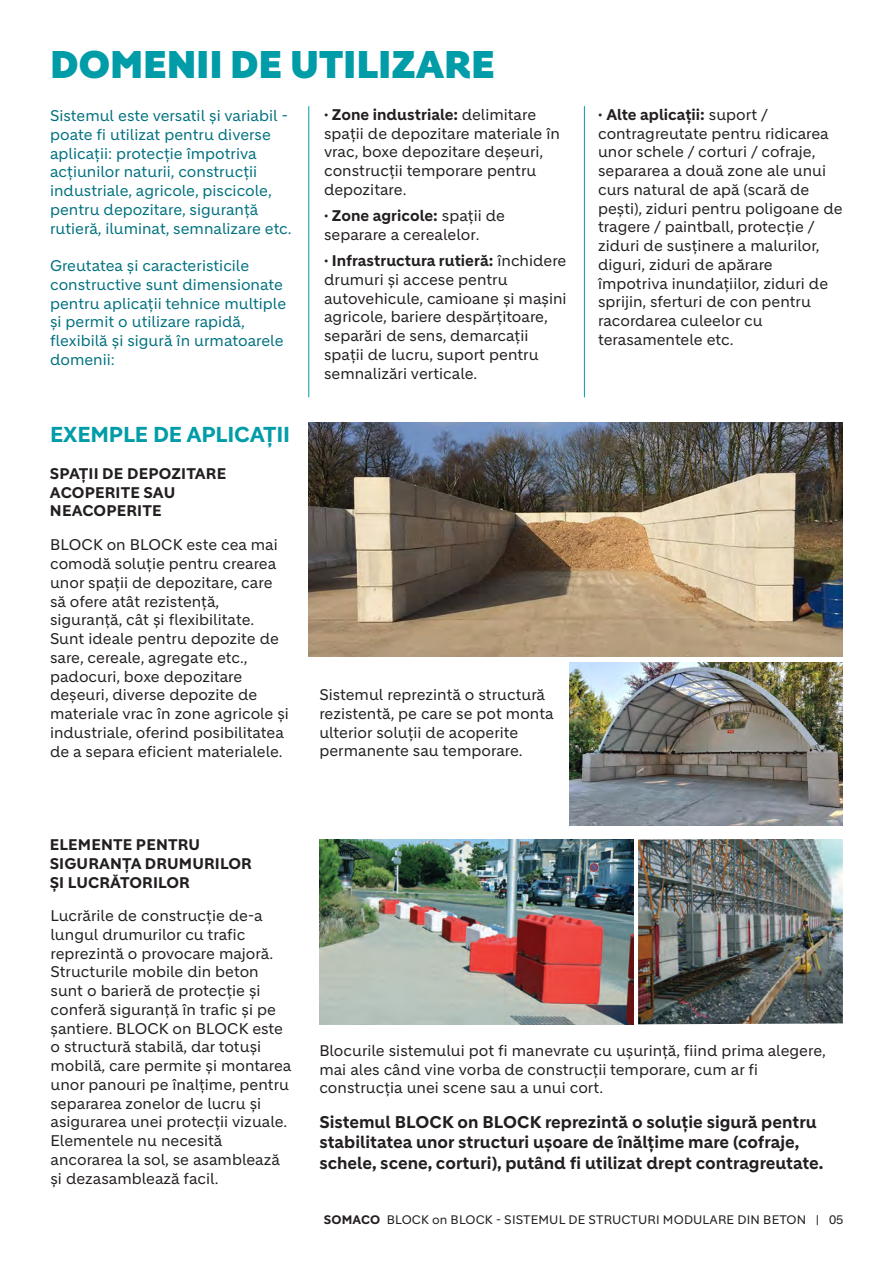
<style>
.page{position:relative;width:893px;height:1263px;background:#fff}
.page>*{position:absolute;margin:0;border:0;box-sizing:border-box;transform-origin:0 0}
.t1{font:900 37.5px "Holcim Headline";letter-spacing:.01em;color:#009ca8}
.t2{font:700 21px "Holcim";letter-spacing:-.01em;color:#009ca8}
.t3{font:700 16.5px/20.5px "Holcim";color:#231f20}
.t4{font:15px/18.8px "Holcim";color:#231f20}
.t5{font:15px/18.8px "Holcim";color:#00717f}
.t6{font:700 15px/18.8px "Holcim";letter-spacing:.01em;color:#231f20}
.t7{font:12px "Holcim";letter-spacing:.01em;color:#231f20}
.s1{font-weight:700}
</style>
<div class="page">
<img style="left:309px;top:423px;width:534px;height:233px">
<img style="left:570px;top:662px;width:273px;height:163px">
<hr style="left:308px;top:106px;width:1px;height:291px;background:#009ca8">
<hr style="left:584px;top:106px;width:1px;height:291px;background:#009ca8">
<img style="left:638px;top:839px;width:205px;height:185px">
<img style="left:319px;top:839px;width:315px;height:185px">
<h1 class="t1" style="left:50px;top:48px;width:446px">DOMENII DE UTILIZARE</h1>
<p class="t5" style="left:50px;top:108px;width:243px">Sistemul este versatil și variabil - poate fi utilizat pentru diverse aplicații: protecție împotriva acțiunilor naturii, construcții industriale, agricole, piscicole, pentru depozitare, siguranță rutieră, iluminat, semnalizare etc.</p>
<p class="t5" style="left:50px;top:258px;width:238px">Greutatea și caracteristicile constructive sunt dimensionate pentru aplicații tehnice multiple și permit o utilizare rapidă, flexibilă și sigură în urmatoarele domenii:</p>
<p class="t4" style="left:324px;top:106px;width:237px"><span class="s1">· Zone industriale:</span> delimitare spații de depozitare materiale în vrac, boxe depozitare deșeuri, construcții temporare pentru depozitare.</p>
<p class="t4" style="left:324px;top:207px;width:183px"><span class="s1">· Zone agricole:</span> spații de separare a cerealelor.</p>
<p class="t4" style="left:324px;top:252px;width:244px"><span class="s1">· Infrastructura rutieră:</span> închidere drumuri și accese pentru autovehicule, camioane și mașini agricole, bariere despărțitoare, separări de sens, demarcații spații de lucru, suport pentru semnalizări verticale.</p>
<h2 class="t2" style="left:50px;top:426px;width:242px">EXEMPLE DE APLICAȚII</h2>
<p class="t6" style="left:50px;top:465px;width:178px">SPAȚII DE DEPOZITARE<br>ACOPERITE SAU<br>NEACOPERITE</p>
<p class="t4" style="left:50px;top:537px;width:240px">BLOCK on BLOCK este cea mai comodă soluție pentru crearea unor spații de depozitare, care să ofere atât rezistență, siguranță, cât și flexibilitate.<br>Sunt ideale pentru depozite de sare, cereale, agregate etc., padocuri, boxe depozitare deșeuri, diverse depozite de materiale vrac în zone agricole și industriale, oferind posibilitatea de a separa eficient materialele.</p>
<p class="t4" style="left:319px;top:686px;width:236px">Sistemul reprezintă o structură rezistentă, pe care se pot monta ulterior soluții de acoperite permanente sau temporare.</p>
<p class="t6" style="left:50px;top:837px;width:204px">ELEMENTE PENTRU<br>SIGURANȚA DRUMURILOR<br>ȘI LUCRĂTORILOR</p>
<p class="t4" style="left:598px;top:106px;width:246px"><span class="s1">· Alte aplicații:</span> suport / contragreutate pentru ridicarea unor schele / corturi / cofraje, separarea a două zone ale unui curs natural de apă (scară de pești), ziduri pentru poligoane de tragere / paintball, protecție / ziduri de susținere a malurilor, diguri, ziduri de apărare împotriva inundațiilor, ziduri de sprijin, sferturi de con pentru racordarea culeelor cu terasamentele etc.</p>
<p class="t4" style="left:51px;top:907px;width:242px">Lucrările de construcție de-a lungul drumurilor cu trafic reprezintă o provocare majoră.<br>Structurile mobile din beton sunt o barieră de protecție și conferă siguranță în trafic și pe șantiere. BLOCK on BLOCK este o structură stabilă, dar totuși mobilă, care permite și montarea unor panouri pe înalțime, pentru separarea zonelor de lucru și asigurarea unei protecții vizuale.<br>Elementele nu necesită ancorarea la sol, se asamblează și dezasamblează facil.</p>
<p class="t4" style="left:319px;top:1042px;width:508px">Blocurile sistemului pot fi manevrate cu ușurință, fiind prima alegere, mai ales când vine vorba de construcții temporare, cum ar fi construcția unei scene sau a unui cort.</p>
<p class="t3" style="left:319px;top:1113px;width:506px">Sistemul BLOCK on BLOCK reprezintă o soluție sigură pentru stabilitatea unor structuri ușoare de înălțime mare (cofraje, schele, scene, corturi), putând fi utilizat drept contragreutate.</p>
<p class="t7" style="left:324px;top:1214px;width:521px"><span class="s1">SOMACO</span> BLOCK on BLOCK - SISTEMUL DE STRUCTURI MODULARE DIN BETON | 05</p>
</div>
